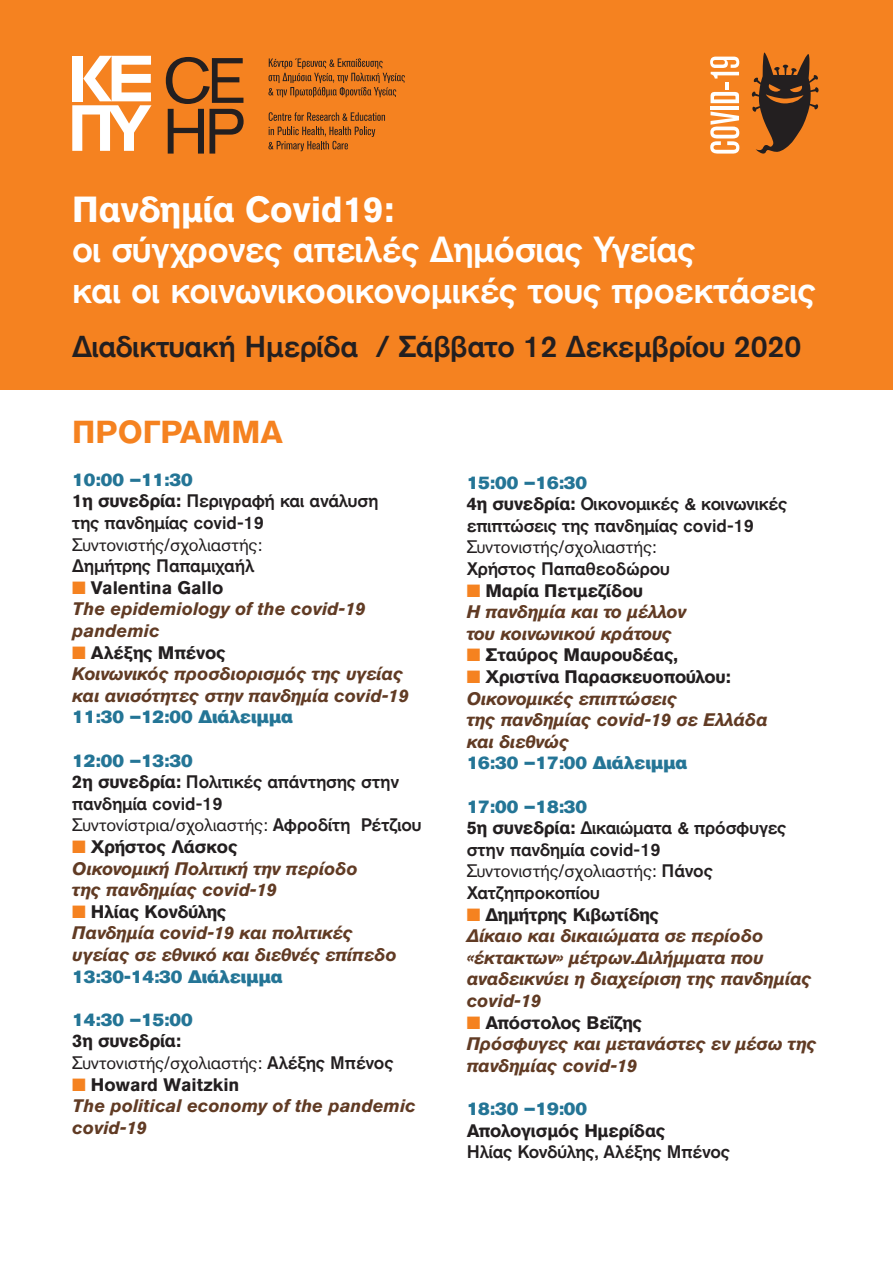
<style>
.page{position:relative;width:893px;height:1263px;background:#fff}
.page>*{position:absolute;margin:0;border:0;box-sizing:border-box;transform-origin:0 0}
.t1{font:500 36px "Akzidenz Grotesk GR";letter-spacing:-.02em;color:#fff}
.t2{font:700 36px "Akzidenz Grotesk GR";color:#fff}
.t3{font:700 31.5px "Akzidenz Grotesk GR";color:#f58220}
.t4{font:500 30px "Akzidenz Grotesk GR";letter-spacing:-.01em;color:#231f20}
.t5{font:italic 700 18px/21.6px "Akzidenz Grotesk GR";color:#613b24}
.t6{font:500 18px/21.6px "Akzidenz Grotesk GR";letter-spacing:-.01em;color:#231f20}
.t7{font:700 18px "Akzidenz Grotesk GR";color:#231f20}
.t8{font:18px/21.6px "Akzidenz Grotesk GR";letter-spacing:-.01em;color:#231f20}
.t9{font:18px "Akzidenz Grotesk GR Super";color:#247596}
.t10{font:700 18px "Akzidenz Grotesk GR";letter-spacing:-.02em;color:#231f20}
.s1{font-weight:700}
.s2{color:#f58220}
.s3{font-weight:500}
</style>
<div class="page">
<div style="left:0;top:0;width:893px;height:389px;background:#f58220"></div>
<svg style="left:72px;top:56px;width:79px;height:95px"></svg>
<div style="left:73px;top:56px;width:10px;height:45px;background:#fff"></div>
<svg style="left:268px;top:58px;width:137px;height:39px"></svg>
<svg style="left:269px;top:112px;width:116px;height:9px"></svg>
<svg style="left:268px;top:127px;width:107px;height:24px"></svg>
<svg style="left:166px;top:57px;width:78px;height:97px"></svg>
<svg style="left:752px;top:52px;width:67px;height:102px"></svg>
<svg style="left:710px;top:112px;width:29px;height:42px"></svg>
<hr style="left:710px;top:106px;width:29px;height:4px;background:#fff">
<svg style="left:710px;top:57px;width:29px;height:46px"></svg>
<p class="t2" style="left:72px;top:188px;width:323px">Πανδημία Covid19:</p>
<p class="t1" style="left:72px;top:227px;width:625px">οι σύγχρονες απειλές Δημόσιας Υγείας</p>
<p class="t1" style="left:72px;top:268px;width:745px">και οι κοινωνικοοικονομικές τους προεκτάσεις</p>
<p class="t4" style="left:72px;top:328px;width:731px">Διαδικτυακή Ημερίδα / Σάββατο 12 Δεκεμβρίου 2020</p>
<p class="t3" style="left:72px;top:413px;width:212px">ΠΡΟΓΡΑΜΜΑ</p>
<p class="t9" style="left:72px;top:469px;width:122px">10:00 –11:30</p>
<p class="t6" style="left:72px;top:490px;width:308px"><span class="s1">1η συνεδρία:</span> Περιγραφή και ανάλυση</p>
<p class="t6" style="left:72px;top:511px;width:193px">της πανδημίας covid-19</p>
<p class="t8" style="left:72px;top:533px;width:191px">Συντονιστής/σχολιαστής:</p>
<p class="t6" style="left:72px;top:555px;width:184px">Δημήτρης Παπαμιχαήλ</p>
<p class="t7" style="left:72px;top:577px;width:153px"><span class="s2">■</span> Valentina Gallo</p>
<p class="t5" style="left:72px;top:598px;width:295px">The epidemiology of the covid-19</p>
<p class="t5" style="left:72px;top:620px;width:89px">pandemic</p>
<p class="t7" style="left:72px;top:642px;width:155px"><span class="s2">■</span> Αλέξης Μπένος</p>
<p class="t5" style="left:72px;top:663px;width:338px">Κοινωνικός προσδιορισμός της υγείας και ανισότητες στην πανδημία covid-19</p>
<p class="t9" style="left:72px;top:707px;width:222px">11:30 –12:00 Διάλειμμα</p>
<p class="t9" style="left:72px;top:750px;width:122px">12:00 –13:30</p>
<p class="t6" style="left:72px;top:771px;width:329px"><span class="s1">2η συνεδρία:</span> Πολιτικές απάντησης στην πανδημία covid-19</p>
<p class="t8" style="left:72px;top:814px;width:351px">Συντονίστρια/σχολιαστής: <span class="s3">Αφροδίτη Ρέτζιου</span></p>
<p class="t7" style="left:72px;top:836px;width:167px"><span class="s2">■</span> Χρήστος Λάσκος</p>
<p class="t5" style="left:72px;top:857px;width:287px">Οικονομική Πολιτική την περίοδο</p>
<p class="t5" style="left:72px;top:879px;width:206px">της πανδημίας covid-19</p>
<p class="t10" style="left:72px;top:901px;width:156px"><span class="s2">■</span> Ηλίας Κονδύλης</p>
<p class="t5" style="left:72px;top:922px;width:282px">Πανδημία covid-19 και πολιτικές</p>
<p class="t5" style="left:72px;top:944px;width:326px">υγείας σε εθνικό και διεθνές επίπεδο</p>
<p class="t9" style="left:72px;top:966px;width:212px">13:30-14:30 Διάλειμμα</p>
<p class="t9" style="left:72px;top:1009px;width:122px">14:30 –15:00</p>
<p class="t7" style="left:72px;top:1031px;width:110px">3η συνεδρία:</p>
<p class="t8" style="left:72px;top:1052px;width:323px">Συντονιστής/σχολιαστής: <span class="s3">Αλέξης Μπένος</span></p>
<p class="t7" style="left:72px;top:1074px;width:169px"><span class="s2">■</span> Howard Waitzkin</p>
<p class="t5" style="left:72px;top:1095px;width:345px">Τhe political economy of the pandemic covid-19</p>
<p class="t9" style="left:467px;top:472px;width:122px">15:00 –16:30</p>
<p class="t6" style="left:467px;top:493px;width:322px"><span class="s1">4η συνεδρία:</span> Οικονομικές &amp; κοινωνικές επιπτώσεις της πανδημίας covid-19</p>
<p class="t8" style="left:467px;top:536px;width:191px">Συντονιστής/σχολιαστής:</p>
<p class="t6" style="left:467px;top:557px;width:205px">Χρήστος Παπαθεοδώρου</p>
<p class="t7" style="left:467px;top:580px;width:178px"><span class="s2">■</span> Μαρία Πετμεζίδου</p>
<p class="t5" style="left:467px;top:601px;width:221px">Η πανδημία και το μέλλον</p>
<p class="t5" style="left:467px;top:622px;width:207px">του κοινωνικού κράτους</p>
<p class="t7" style="left:467px;top:645px;width:213px"><span class="s2">■</span> Σταύρος Μαυρουδέας,</p>
<p class="t7" style="left:467px;top:666px;width:266px"><span class="s2">■</span> Χριστίνα Παρασκευoπούλου:</p>
<p class="t5" style="left:467px;top:687px;width:212px">Οικονομικές επιπτώσεις</p>
<p class="t5" style="left:467px;top:709px;width:302px">της πανδημίας covid-19 σε Ελλάδα</p>
<p class="t5" style="left:467px;top:730px;width:104px">και διεθνώς</p>
<p class="t9" style="left:467px;top:753px;width:222px">16:30 –17:00 Διάλειμμα</p>
<p class="t9" style="left:467px;top:796px;width:122px">17:00 –18:30</p>
<p class="t6" style="left:467px;top:817px;width:321px"><span class="s1">5η συνεδρία:</span> Δικαιώματα &amp; πρόσφυγες στην πανδημία covid-19</p>
<p class="t8" style="left:467px;top:860px;width:248px">Συντονιστής/σχολιαστής: <span class="s3">Πάνος<br>Χατζηπροκοπίου</span></p>
<p class="t10" style="left:467px;top:904px;width:194px"><span class="s2">■</span> Δημήτρης Κιβωτίδης</p>
<p class="t5" style="left:467px;top:925px;width:347px">Δίκαιο και δικαιώματα σε περίοδο «έκτακτων» μέτρων.Διλήμματα που αναδεικνύει η διαχείριση της πανδημίας covid-19</p>
<p class="t7" style="left:467px;top:1012px;width:177px"><span class="s2">■</span> Απόστολος Βεΐζης</p>
<p class="t5" style="left:467px;top:1033px;width:352px">Πρόσφυγες και μετανάστες εν μέσω της πανδημίας covid-19</p>
<p class="t9" style="left:467px;top:1098px;width:122px">18:30 –19:00</p>
<p class="t7" style="left:467px;top:1120px;width:200px">Απολογισμός Ημερίδας</p>
<p class="t6" style="left:467px;top:1141px;width:265px">Ηλίας Κονδύλης, Αλέξης Μπένος</p>
</div>
